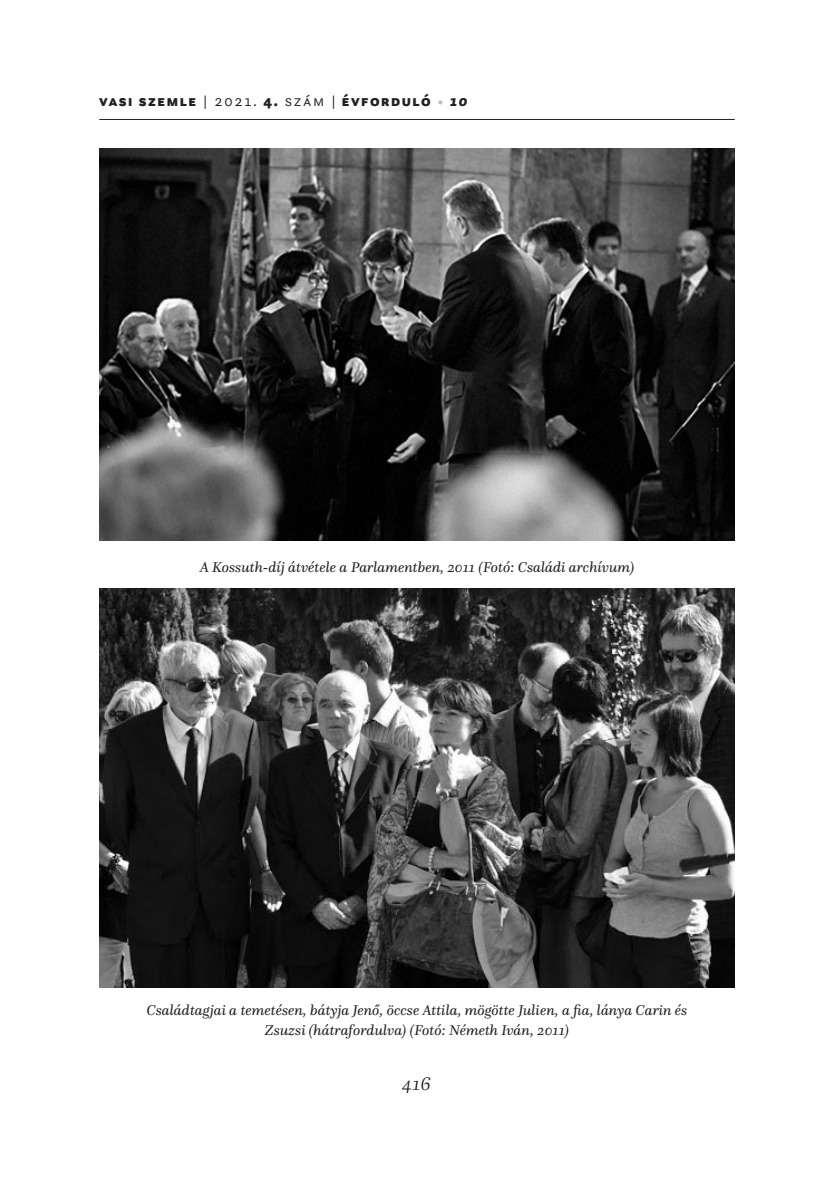
<style>
.page{position:relative;width:834px;height:1181px;background:#fff}
.page>*{position:absolute;margin:0;border:0;box-sizing:border-box;transform-origin:0 0}
.t1{font:italic 300 19.25px "Questa";color:#231f20}
.t2{font:900 15.75px "Questa Sans";letter-spacing:.1em;color:#231f20}
.t3{font:italic 14.7px/20.1px "Questa";color:#231f20;text-align:center}
.s1{font-weight:300}
.s2{font-weight:300;color:#bcbdc0}
.s3{font-style:italic}
</style>
<div class="page">
<hr style="left:99px;top:119px;width:635px;height:1px;background:#231f20">
<img style="left:99px;top:149px;width:635px;height:392px">
<img style="left:99px;top:588px;width:635px;height:399px">
<p class="t2" style="left:99px;top:91px;width:370px">vasi szemle <span class="s1">| 2021.</span> 4. <span class="s1">szám |</span> évforduló <span class="s2">•</span> <span class="s3">10</span></p>
<p class="t3" style="left:200px;top:558px;width:436px">A Kossuth-díj átvétele a Parlamentben, 2011 (Fotó: Családi archívum)</p>
<p class="t3" style="left:146px;top:1001px;width:542px">Családtagjai a temetésen, bátyja Jenő, öccse Attila, mögötte Julien, a fia, lánya Carin és<br>Zsuzsi (hátrafordulva) (Fotó: Németh Iván, 2011)</p>
<p class="t1" style="left:402px;top:1071px;width:30px">416</p>
</div>
